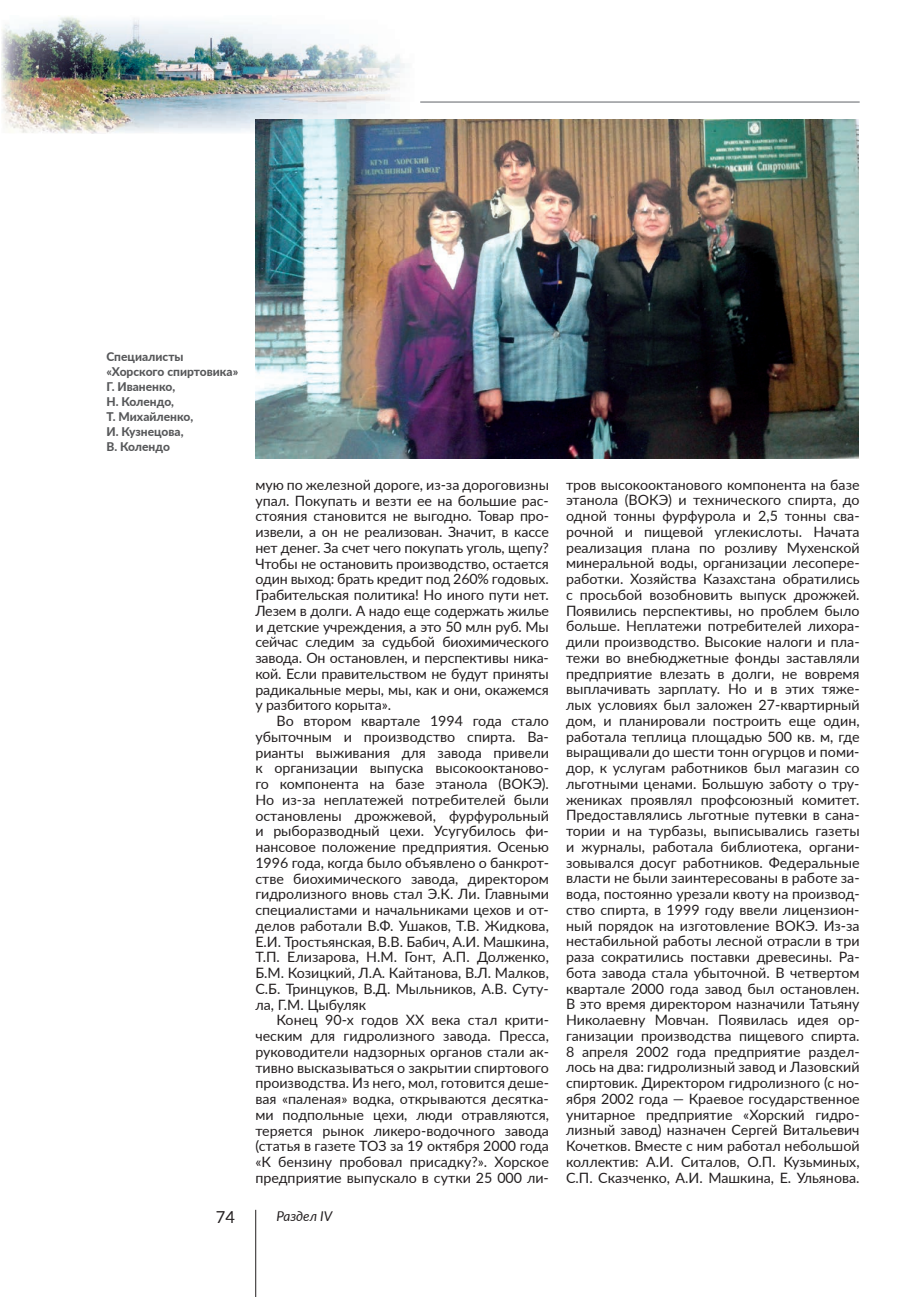
<style>
.page{position:relative;width:915px;height:1297px;background:#fff}
.page>*{position:absolute;margin:0;border:0;box-sizing:border-box;transform-origin:0 0}
.t1{font:16.5px "Lato";color:#231f20}
.t2{font:14.25px/15.8px "Lato";color:#231f20;text-align:justify}
.t3{font:italic 13.5px "Lato";color:#231f20}
.t4{font:800 12px/15px "Lato";color:#57585a}
</style>
<div class="page">
<img style="left:1px;top:15px;width:404px;height:119px">
<hr style="left:420px;top:101px;width:439px;height:2px;background:#95979a">
<img style="left:255px;top:119px;width:603px;height:339px">
<hr style="left:255px;top:1210px;width:1px;height:87px;background:#231f20">
<p class="t4" style="left:106px;top:348px;width:133px">Специалисты «Хорского спиртовика»<br>Г. Иваненко,<br>Н. Колендо,<br>Т. Михайленко,<br>И. Кузнецова,<br>В. Колендо</p>
<p class="t2" style="left:255px;top:476px;width:295px">мую по железной дороге, из-за дороговизны упал. Покупать и везти ее на большие рас&shy;стояния становится не выгодно. Товар про&shy;извели, а он не реализован. Значит, в кассе нет денег. За счет чего покупать уголь, щепу?<br>Чтобы не остановить производство, остается один выход: брать кредит под 260% годовых.<br>Грабительская политика! Но иного пути нет.<br>Лезем в долги. А надо еще содержать жилье и детские учреждения, а это 50 млн руб. Мы сейчас следим за судьбой биохимического завода. Он остановлен, и перспективы ника&shy;кой. Если правительством не будут приняты радикальные меры, мы, как и они, окажемся у разбитого корыта».</p>
<p class="t2" style="left:255px;top:712px;width:295px;text-indent:21px">Во втором квартале 1994 года стало убыточным и производство спирта. Ва&shy;рианты выживания для завода привели к организации выпуска высокооктаново&shy;го компонента на базе этанола (ВОКЭ).<br>Но из-за неплатежей потребителей были остановлены дрожжевой, фурфурольный и рыборазводный цехи. Усугубилось фи&shy;нансовое положение предприятия. Осенью 1996 года, когда было объявлено о банкрот&shy;стве биохимического завода, директором гидролизного вновь стал Э.К. Ли. Главными специалистами и начальниками цехов и от&shy;делов работали В.Ф. Ушаков, Т.В. Жидкова, Е.И. Тростьянская, В.В. Бабич, А.И. Машкина, Т.П. Елизарова, Н.М. Гонт, А.П. Долженко, Б.М. Козицкий, Л.А. Кайтанова, В.Л. Малков, С.Б. Тринцуков, В.Д. Мыльников, А.В. Суту&shy;ла, Г.М. Цыбуляк</p>
<p class="t2" style="left:255px;top:1012px;width:295px;text-indent:21px">Конец 90-х годов XX века стал крити&shy;ческим для гидролизного завода. Пресса, руководители надзорных органов стали ак&shy;тивно высказываться о закрытии спиртового производства. Из него, мол, готовится деше&shy;вая «паленая» водка, открываются десятка&shy;ми подпольные цехи, люди отравляются, теряется рынок ликеро-водочного завода (статья в газете ТОЗ за 19 октября 2000 года «К бензину пробовал присадку?». Хорское предприятие выпускало в сутки 25 000 ли-</p>
<p class="t1" style="left:216px;top:1205px;width:21px">74</p>
<p class="t3" style="left:276px;top:1206px;width:57px">Раздел IV</p>
<p class="t2" style="left:566px;top:476px;width:295px">тров высокооктанового компонента на базе этанола (ВОКЭ) и технического спирта, до одной тонны фурфурола и 2,5 тонны сва&shy;рочной и пищевой углекислоты. Начата реализация плана по розливу Мухенской минеральной воды, организации лесопере&shy;работки. Хозяйства Казахстана обратились с просьбой возобновить выпуск дрожжей.<br>Появились перспективы, но проблем было больше. Неплатежи потребителей лихора&shy;дили производство. Высокие налоги и пла&shy;тежи во внебюджетные фонды заставляли предприятие влезать в долги, не вовремя выплачивать зарплату. Но и в этих тяже&shy;лых условиях был заложен 27-квартирный дом, и планировали построить еще один, работала теплица площадью 500 кв. м, где выращивали до шести тонн огурцов и поми&shy;дор, к услугам работников был магазин со льготными ценами. Большую заботу о тру&shy;жениках проявлял профсоюзный комитет.<br>Предоставлялись льготные путевки в сана&shy;тории и на турбазы, выписывались газеты и журналы, работала библиотека, органи&shy;зовывался досуг работников. Федеральные власти не были заинтересованы в работе за&shy;вода, постоянно урезали квоту на производ&shy;ство спирта, в 1999 году ввели лицензион&shy;ный порядок на изготовление ВОКЭ. Из-за нестабильной работы лесной отрасли в три раза сократились поставки древесины. Ра&shy;бота завода стала убыточной. В четвертом квартале 2000 года завод был остановлен.<br>В это время директором назначили Татьяну Николаевну Мовчан. Появилась идея ор&shy;ганизации производства пищевого спирта.<br>8 апреля 2002 года предприятие раздел&shy;лось на два: гидролизный завод и Лазовский спиртовик. Директором гидролизного (с но&shy;ября 2002 года — Краевое государственное унитарное предприятие «Хорский гидро&shy;лизный завод) назначен Сергей Витальевич Кочетков. Вместе с ним работал небольшой коллектив: А.И. Ситалов, О.П. Кузьминых, С.П. Сказченко, А.И. Машкина, Е. Ульянова.</p>
</div>
